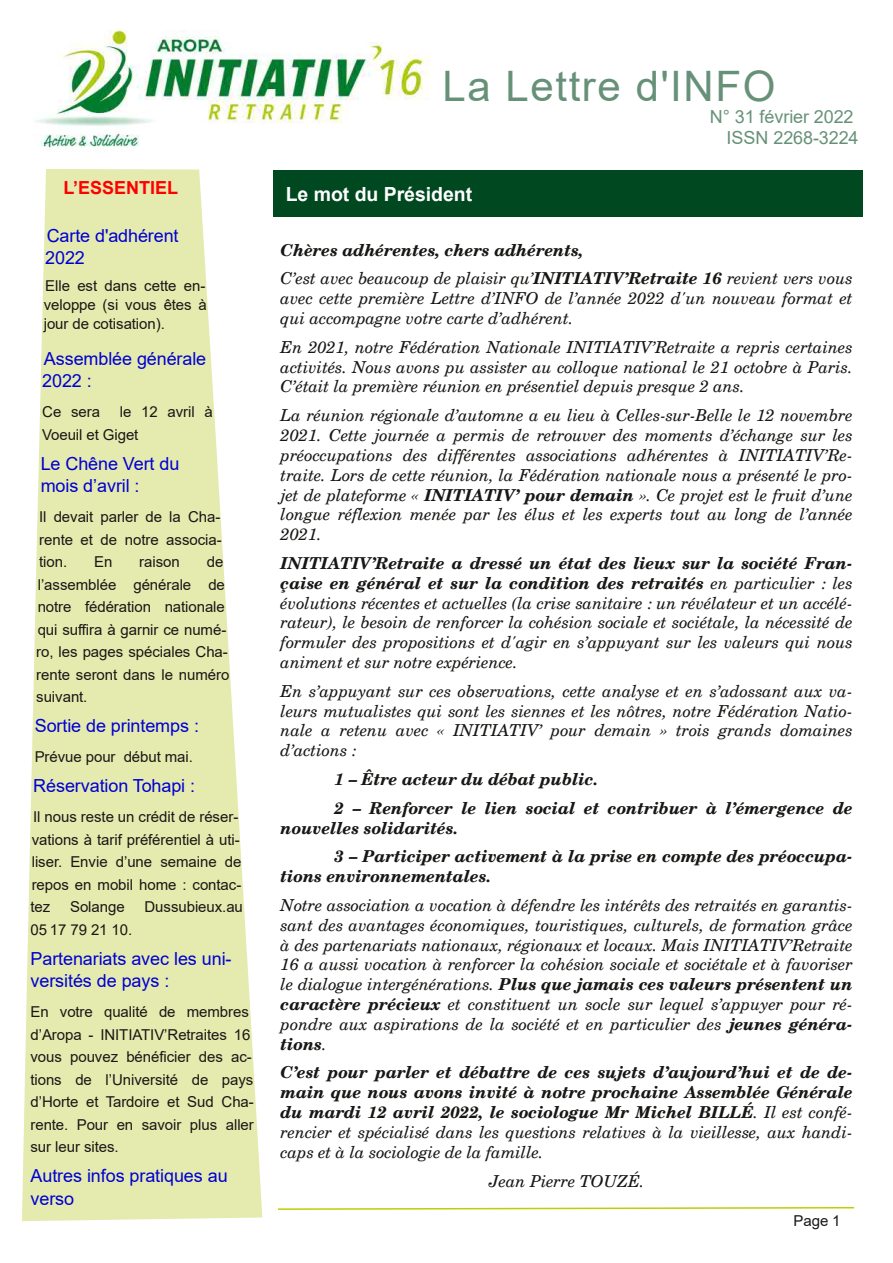
<style>
.page{position:relative;width:893px;height:1263px;background:#fff}
.page>*{position:absolute;margin:0;border:0;box-sizing:border-box;transform-origin:0 0}
.t1{font:42px "Arial";letter-spacing:.04em;color:rgb(0 72 31/.6)}
.t2{font:700 19.5px "Arial";color:#fff}
.t3{font:18px/22.5px "Arial";letter-spacing:-.005em;color:#0000d2}
.t4{font:18px/20.7px "Arial";letter-spacing:-.005em;color:rgb(0 72 31/.6);text-align:right}
.t5{font:700 18px "Arial";color:#f00}
.t6{font:italic 16.5px/19.8px "Century Sch L";letter-spacing:-.005em;color:#181715;text-align:justify}
.t7{font:italic 700 16.5px/19.8px "Century Sch L";color:#181715}
.t8{font:15px/22.5px "Arial";letter-spacing:-.005em;color:#181715}
.s1{font-weight:400}
.s2{font-weight:700}
</style>
<div class="page">
<img style="left:35px;top:30px;width:394px;height:120px">
<svg style="left:22px;top:169px;width:240px;height:1052px;fill:#e5ebaf"></svg>
<div style="left:273px;top:170px;width:589px;height:46px;background:#00481f"></div>
<svg style="left:278px;top:1207px;width:577px;height:3px"></svg>
<p class="t5" style="left:63px;top:178px;width:116px">L’ESSENTIEL</p>
<p class="t3" style="left:45px;top:224px;width:135px">Carte d'adhérent<br>2022</p>
<p class="t8" style="left:44px;top:276px;width:165px;line-height:18.9px;text-align:justify">Elle est dans cette en&shy;veloppe (si vous êtes à jour de cotisation).</p>
<p class="t3" style="left:42px;top:347px;width:166px">Assemblée générale<br>2022 :</p>
<p class="t8" style="left:42px;top:401px;width:59px">Ce sera</p>
<p class="t8" style="left:42px;top:401px;width:172px;text-indent:78px">le 12 avril à<br>Voeuil et Giget</p>
<p class="t3" style="left:41px;top:452px;width:140px">Le Chêne Vert du mois d’avril :</p>
<p class="t8" style="left:39px;top:506px;width:184px;text-align:justify">Il devait parler de la Cha&shy;rente et de notre associa&shy;tion.</p>
<p class="t8" style="left:36px;top:551px;width:195px;text-indent:171px">de l’assemblée générale de notre fédération nationale qui suffira à garnir ce numé&shy;ro, les pages spéciales Cha&shy;rente seront dans le numéro suivant.</p>
<p class="t3" style="left:35px;top:715px;width:166px">Sortie de printemps :</p>
<p class="t8" style="left:35px;top:746px;width:160px">Prévue pour début mai.</p>
<p class="t3" style="left:33px;top:775px;width:163px">Réservation Tohapi :</p>
<p class="t8" style="left:30px;top:806px;width:212px">Il nous reste un crédit de réser&shy;vations à tarif préférentiel à uti&shy;liser. Envie d’une semaine de repos en mobil home : contac&shy;tez</p>
<p class="t8" style="left:94px;top:551px;width:20px">En</p>
<p class="t8" style="left:139px;top:551px;width:42px">raison</p>
<p class="t8" style="left:70px;top:896px;width:56px">Solange</p>
<p class="t8" style="left:144px;top:896px;width:100px">Dussubieux.au</p>
<p class="t8" style="left:30px;top:918px;width:103px">05 17 79 21 10.</p>
<p class="t3" style="left:30px;top:947px;width:203px">Partenariats avec les uni&shy;versités de pays :</p>
<p class="t8" style="left:30px;top:1001px;width:225px">En votre qualité de membres d’Aropa - INITIATIV’Retraites 16 vous pouvez bénéficier des ac&shy;tions de l’Université de pays d’Horte et Tardoire et Sud Cha&shy;rente. Pour en savoir plus aller sur leur sites.</p>
<p class="t3" style="left:30px;top:1165px;width:199px">Autres infos pratiques au verso</p>
<h1 class="t1" style="left:442px;top:63px;width:334px">La Lettre d'INFO</h1>
<p class="t4" style="left:710px;top:107px;width:150px">N° 31 février 2022<br>ISSN 2268-3224</p>
<p class="t2" style="left:286px;top:183px;width:188px">Le mot du Président</p>
<p class="t7" style="left:281px;top:235px;width:573px;line-height:28.8px">Chères adhérentes, chers adhérents,<br><span class="s1">C’est avec beaucoup de plaisir qu’</span>INITIATIV’Retraite 16 <span class="s1">revient vers vous</span></p>
<p class="t6" style="left:281px;top:288px;width:573px">avec cette première Lettre d’INFO de l’année 2022 d'un nouveau format et qui accompagne votre carte d’adhérent.</p>
<p class="t6" style="left:281px;top:337px;width:573px">En 2021, notre Fédération Nationale INITIATIV’Retraite a repris certaines activités. Nous avons pu assister au colloque national le 21 octobre à Paris.<br>C’était la première réunion en présentiel depuis presque 2 ans.</p>
<p class="t6" style="left:281px;top:405px;width:573px">La réunion régionale d’automne a eu lieu à Celles-sur-Belle le 12 novembre 2021. Cette journée a permis de retrouver des moments d’échange sur les préoccupations des différentes associations adhérentes à INITIATIV’Re‐ traite. Lors de cette réunion, la Fédération nationale nous a présenté le pro‐ jet de plateforme « <span class="s2">INITIATIV’ pour demain</span> ». Ce projet est le fruit d’une longue réflexion menée par les élus et les experts tout au long de l’année 2021.</p>
<p class="t6" style="left:281px;top:553px;width:573px"><span class="s2">INITIATIV’Retraite a dressé un état des lieux sur la société Fran‐ çaise en général et sur la condition des retraités</span> en particulier : les évolutions récentes et actuelles (la crise sanitaire : un révélateur et un accélé‐ rateur), le besoin de renforcer la cohésion sociale et sociétale, la nécessité de formuler des propositions et d'agir en s’appuyant sur les valeurs qui nous animent et sur notre expérience.</p>
<p class="t6" style="left:281px;top:681px;width:573px">En s’appuyant sur ces observations, cette analyse et en s’adossant aux va‐ leurs mutualistes qui sont les siennes et les nôtres, notre Fédération Natio‐ nale a retenu avec « INITIATIV’ pour demain » trois grands domaines d’actions :</p>
<p class="t7" style="left:335px;top:764px;width:519px;line-height:28.8px">1 – Être acteur du débat public.<br>2 – Renforcer le lien social et contribuer à l’émergence de</p>
<p class="t7" style="left:335px;top:813px;width:519px;line-height:28.8px;text-indent:-54px">nouvelles solidarités.<br>3 – Participer activement à la prise en compte des préoccupa‐</p>
<p class="t7" style="left:281px;top:866px;width:212px">tions environnementales.</p>
<p class="t6" style="left:281px;top:895px;width:573px">Notre association a vocation à défendre les intérêts des retraités en garantis‐ sant des avantages économiques, touristiques, culturels, de formation grâce à des partenariats nationaux, régionaux et locaux. Mais INITIATIV’Retraite 16 a aussi vocation à renforcer la cohésion sociale et sociétale et à favoriser le dialogue intergénérations. <span class="s2">Plus que jamais ces valeurs présentent un caractère précieux</span> et constituent un socle sur lequel s’appuyer pour ré‐ pondre aux aspirations de la société et en particulier des <span class="s2">jeunes généra‐ tions</span>.</p>
<p class="t7" style="left:281px;top:1062px;width:573px;text-align:justify">C’est pour parler et débattre de ces sujets d’aujourd’hui et de de‐ main que nous avons invité à notre prochaine Assemblée Générale du mardi 12 avril 2022, le sociologue Mr Michel BILLÉ<span class="s1">. Il est confé‐ rencier et spécialisé dans les questions relatives à la vieillesse, aux handi‐ caps et à la sociologie de la famille.</span></p>
<p class="t6" style="left:489px;top:1170px;width:157px">Jean Pierre TOUZÉ.</p>
<p class="t8" style="left:794px;top:1209px;width:49px">Page 1</p>
</div>
